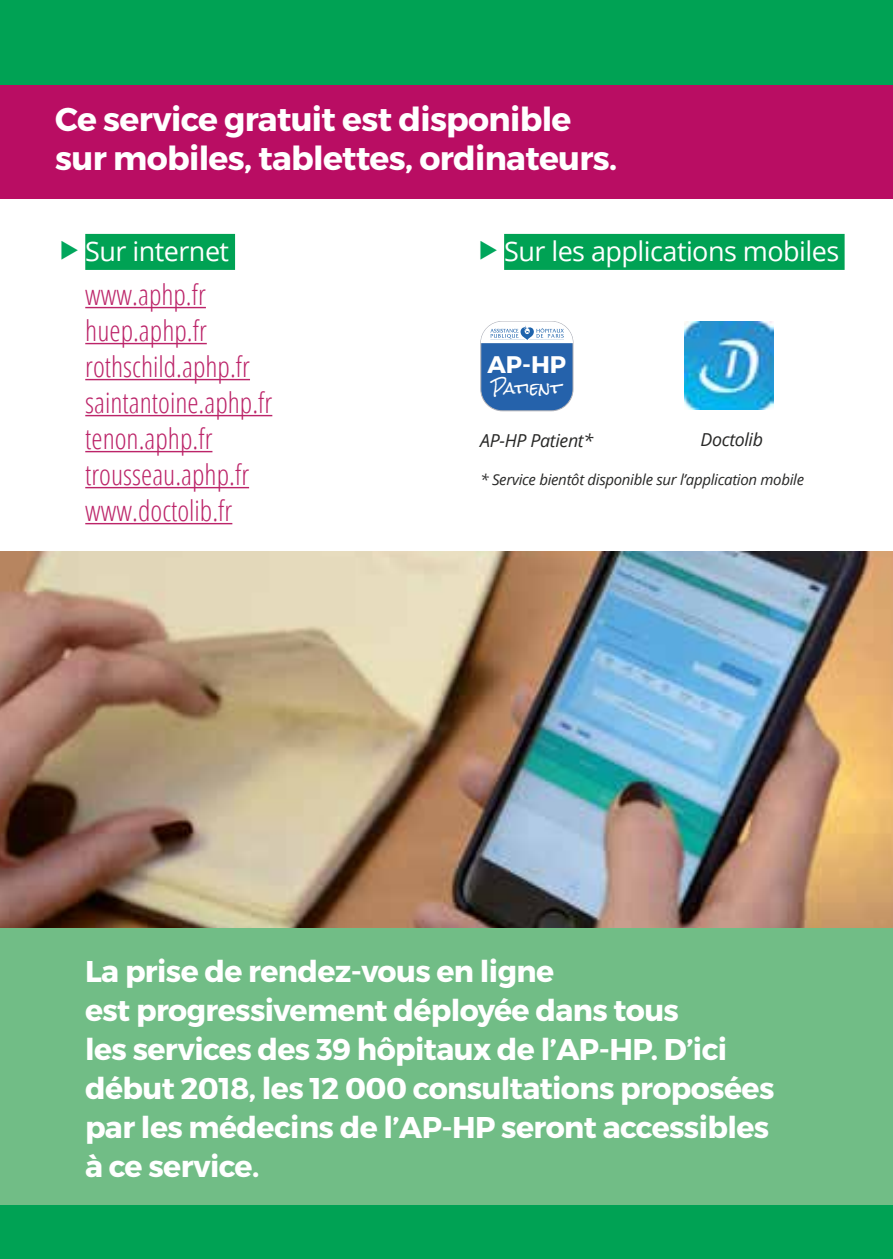
<style>
.page{position:relative;width:893px;height:1259px;background:#fff}
.page>*{position:absolute;margin:0;border:0;box-sizing:border-box;transform-origin:0 0}
.t1{font:700 33px/39px "Montserrat";letter-spacing:-.02em;color:#fff}
.t2{font:700 30px/39px "Montserrat";letter-spacing:-.02em;color:#fff}
.t3{font:300 condensed 28.5px/36px "Open Sans";color:#bc2469}
.t4{font:27px "Open Sans";letter-spacing:-.02em;color:#fff}
.t5{font:700 24px "Montserrat";color:#fff}
.t6{font:italic 17.7px "Open Sans";letter-spacing:-.02em;color:#282827}
.t7{font:15.3px "Rock Salt";color:#fff}
.t8{font:italic 15px "Open Sans";letter-spacing:-.02em;color:#282827}
</style>
<div class="page">
<img style="left:0;top:552px;width:893px;height:376px">
<div style="left:0;top:0;width:893px;height:85px;background:#00a254"></div>
<div style="left:0;top:85px;width:893px;height:113px;background:#b90d63"></div>
<div style="left:85px;top:234px;width:150px;height:36px;background:#00a254"></div>
<hr style="left:85px;top:307px;width:121px;height:1px;background:#bc2469">
<hr style="left:85px;top:343px;width:122px;height:1px;background:#bc2469">
<hr style="left:85px;top:379px;width:165px;height:1px;background:#bc2469">
<hr style="left:85px;top:415px;width:187px;height:1px;background:#bc2469">
<hr style="left:85px;top:451px;width:127px;height:1px;background:#bc2469">
<hr style="left:85px;top:487px;width:164px;height:1px;background:#bc2469">
<hr style="left:85px;top:523px;width:147px;height:1px;background:#bc2469">
<div style="left:504px;top:234px;width:341px;height:36px;background:#00a254"></div>
<img style="left:685px;top:321px;width:88px;height:88px">
<div style="left:481px;top:321px;width:92px;height:90px;background:#2562ab;border-radius:22px"></div>
<div style="left:481px;top:321px;width:92px;height:90px;border:1px solid #b1b1b7;border-radius:22px"></div>
<svg style="left:481px;top:321px;width:92px;height:22px;background:#e1eaf3"></svg>
<div style="left:0;top:928px;width:893px;height:277px;background:#71bd86"></div>
<div style="left:0;top:1205px;width:893px;height:54px;background:#00a254"></div>
<p class="t1" style="left:55px;top:100px;width:563px">Ce service gratuit est disponible sur mobiles, tablettes, ordinateurs.</p>
<p class="t4" style="left:85px;top:233px;width:145px">Sur internet</p>
<p class="t3" style="left:85px;top:276px;width:189px">www.aphp.fr huep.aphp.fr rothschild.aphp.fr saintantoine.aphp.fr tenon.aphp.fr trousseau.aphp.fr www.doctolib.fr</p>
<p class="t4" style="left:504px;top:233px;width:337px">Sur les applications mobiles</p>
<p class="t5" style="left:487px;top:350px;width:80px">AP-HP</p>
<p class="t7" style="left:491px;top:379px;width:71px">Patient</p>
<p class="t6" style="left:480px;top:428px;width:115px">AP-HP Patient*</p>
<p class="t6" style="left:700px;top:428px;width:64px">Doctolib</p>
<p class="t8" style="left:480px;top:469px;width:325px">* Service bientôt disponible sur l’application mobile</p>
<p class="t2" style="left:85px;top:952px;width:691px">La prise de rendez-vous en ligne<br>est progressivement déployée dans tous<br>les services des 39 hôpitaux de l’AP-HP. D’ici début 2018, les 12 000 consultations proposées par les médecins de l’AP-HP seront accessibles à ce service.</p>
</div>
